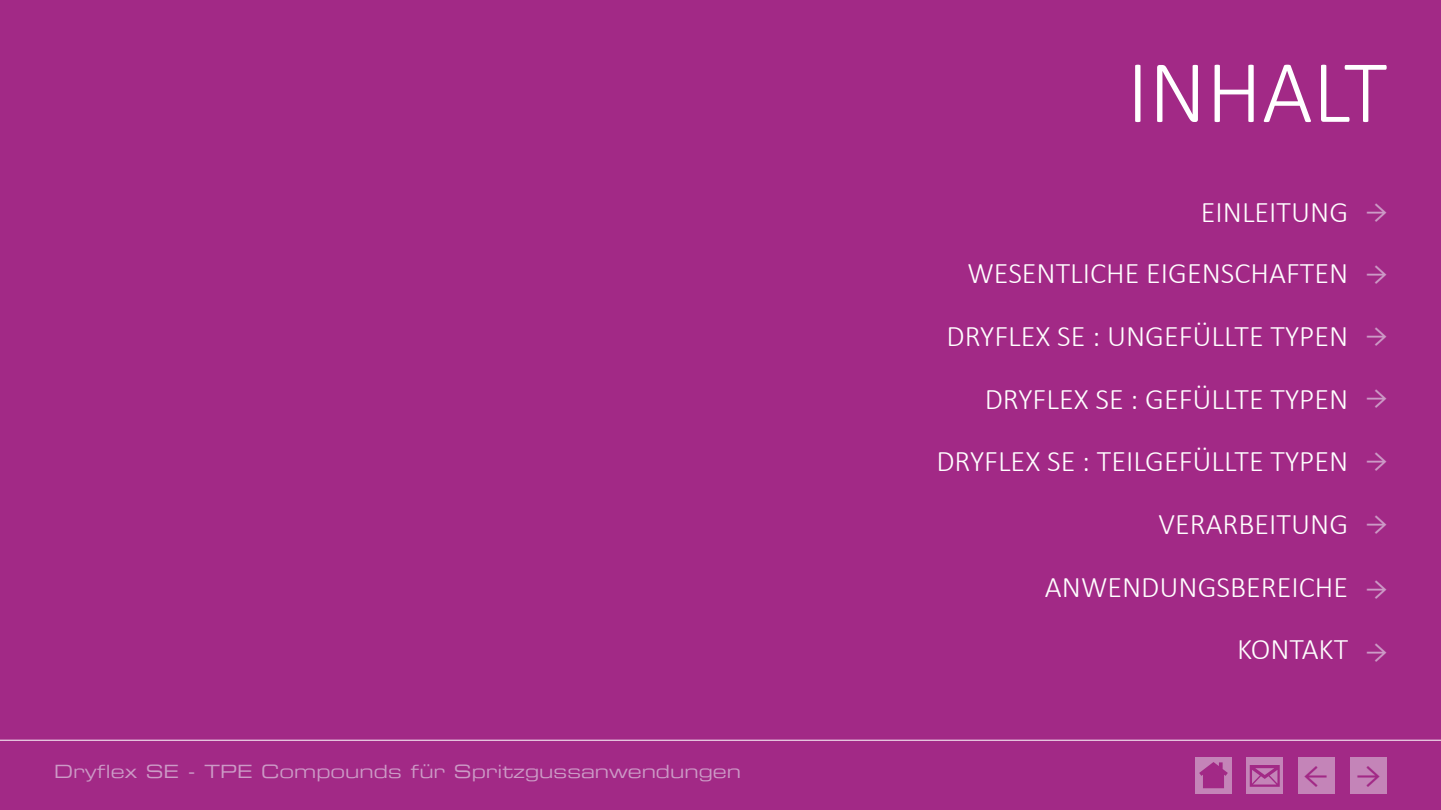
<style>
.page{position:relative;width:1441px;height:810px;background:#fff}
.page>*{position:absolute;margin:0;border:0;box-sizing:border-box;transform-origin:0 0}
.t1{font:300 90px "Calibri";color:#fff}
.t2{font:37.5px "Minion Pro";color:#a22986}
.t3{font:300 30px "Calibri";color:#fff}
.t4{font:18px "Eurostile Extended Two";color:#cc9ac6}
</style>
<div class="page">
<div style="left:0;top:0;width:1440px;height:810px;background:#a22986"></div>
<div style="left:1297px;top:757px;width:37px;height:37px;background:#c484b8"></div>
<div style="left:1349px;top:757px;width:37px;height:37px;background:#c484b8"></div>
<hr style="left:0;top:740px;width:1440px;height:1px;background:#fff">
<div style="left:1246px;top:757px;width:37px;height:37px;background:#c484b8"></div>
<svg style="left:1249px;top:765px;width:30px;height:22px"></svg>
<div style="left:1195px;top:757px;width:37px;height:37px;background:#c484b8"></div>
<svg style="left:1199px;top:762px;width:28px;height:26px"></svg>
<p class="t4" style="left:54px;top:759px;width:688px">Dryflex SE - TPE Compounds für Spritzgussanwendungen</p>
<h1 class="t1" style="left:1126px;top:36px;width:262px">INHALT</h1>
<p class="t3" style="left:1200px;top:193px;width:149px">EINLEITUNG</p>
<p class="t3" style="left:967px;top:255px;width:382px">WESENTLICHE EIGENSCHAFTEN</p>
<p class="t3" style="left:946px;top:317px;width:403px">DRYFLEX SE : UNGEFÜLLTE TYPEN</p>
<p class="t3" style="left:984px;top:380px;width:365px">DRYFLEX SE : GEFÜLLTE TYPEN</p>
<p class="t3" style="left:936px;top:443px;width:413px">DRYFLEX SE : TEILGEFÜLLTE TYPEN</p>
<p class="t3" style="left:1158px;top:505px;width:191px">VERARBEITUNG</p>
<p class="t3" style="left:1044px;top:568px;width:305px">ANWENDUNGSBEREICHE</p>
<p class="t3" style="left:1236px;top:631px;width:113px">KONTAKT</p>
<p class="t2" style="left:1303px;top:749px;width:26px">←</p>
</div>
